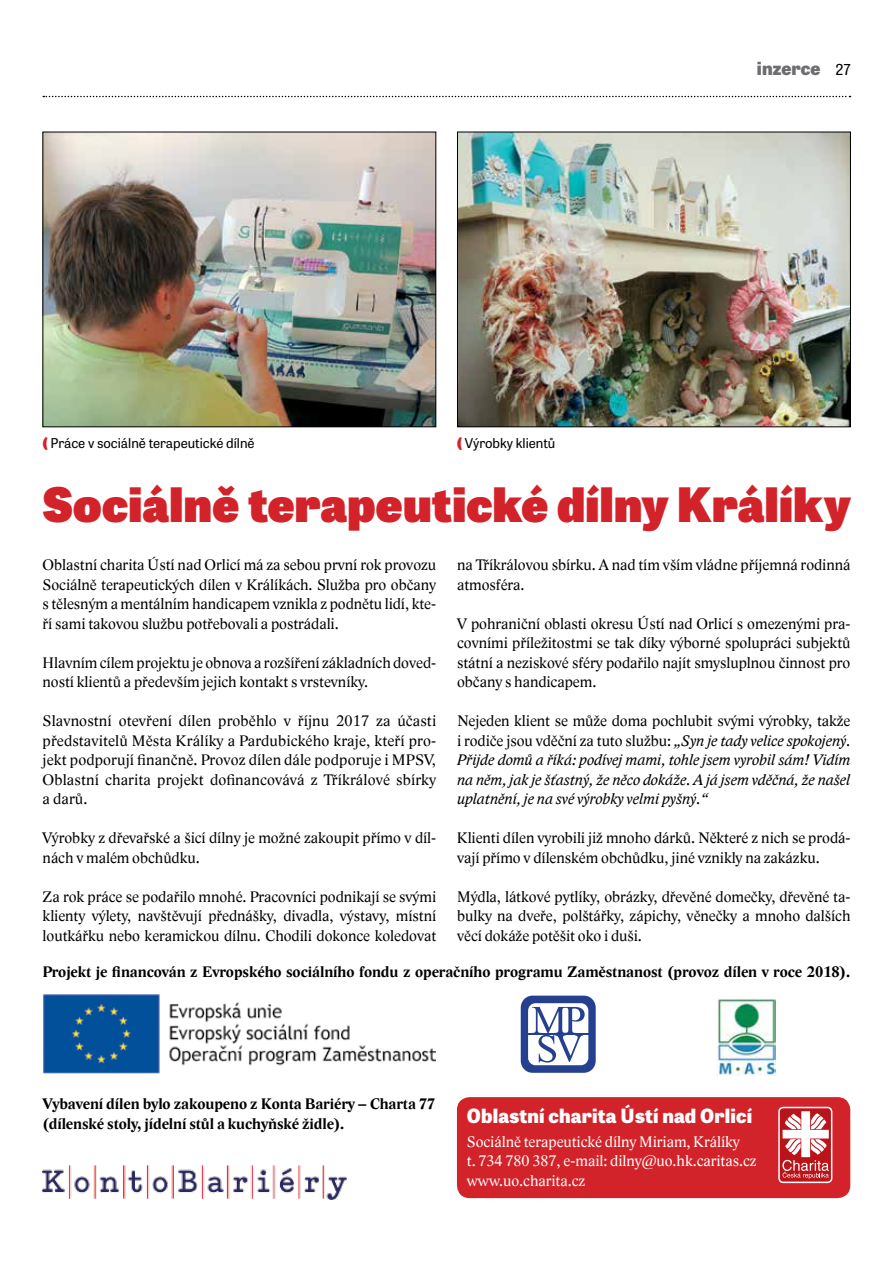
<style>
.page{position:relative;width:893px;height:1263px;background:#fff}
.page>*{position:absolute;margin:0;border:0;box-sizing:border-box;transform-origin:0 0}
.t1{font:800 47.25px "Tablet Gothic";letter-spacing:.01em;color:#d2232a}
.t2{font:800 19.5px "Tablet Gothic";letter-spacing:.01em;color:#fff}
.t3{font:800 18px "Tablet Gothic";color:#6d6e71}
.t4{font:15.75px/19.5px "Lido STFCE";color:#000;text-align:justify}
.t5{font:italic 15.75px/19.5px "Lido STFCE";color:#000;text-align:justify}
.t6{font:700 15.75px/19.5px "Lido STFCE";color:#000}
.t7{font:15.75px/19.5px "Lido STFCE";color:#fff}
.t8{font:13.5px "Tablet Gothic";color:#000}
.s1{font-weight:800;color:#d2232a}
.s2{font-weight:400;font-size:15px;color:#000}
.s3{font-style:normal}
</style>
<div class="page">
<svg style="left:43px;top:96px;width:807px;height:1px"></svg>
<div style="left:457px;top:1097px;width:393px;height:101px;background:#d2232a;border-radius:13px"></div>
<img style="left:45px;top:134px;width:389px;height:291px">
<div style="left:43px;top:132px;width:393px;height:295px;border:1px solid #000"></div>
<img style="left:459px;top:134px;width:390px;height:291px">
<div style="left:457px;top:132px;width:394px;height:295px;border:1px solid #000"></div>
<img style="left:42px;top:1166px;width:304px;height:33px">
<img style="left:43px;top:994px;width:393px;height:80px">
<svg style="left:521px;top:996px;width:75px;height:77px"></svg>
<img style="left:717px;top:999px;width:59px;height:77px">
<svg style="left:781px;top:1110px;width:48px;height:70px"></svg>
<div style="left:778px;top:1107px;width:54px;height:76px;border:2px solid #fff;border-radius:4px"></div>
<p class="t8" style="left:43px;top:433px;width:213px"><span class="s1">(</span> Práce v sociálně terapeutické dílně</p>
<p class="t8" style="left:457px;top:433px;width:100px"><span class="s1">(</span> Výrobky klientů</p>
<p class="t3" style="left:757px;top:55px;width:95px">inzerce <span class="s2">27</span></p>
<h1 class="t1" style="left:43px;top:469px;width:809px">Sociálně terapeutické dílny Králíky</h1>
<p class="t4" style="left:43px;top:555px;width:395px">Oblastní charita Ústí nad Orlicí má za sebou první rok provozu Sociálně terapeutických dílen v Králíkách. Služba pro občany s tělesným a mentálním handicapem vznikla z podnětu lidí, kte&shy;ří sami takovou službu potřebovali a postrádali.</p>
<p class="t4" style="left:43px;top:653px;width:395px">Hlavním cílem projektu je obnova a rozšíření základních doved&shy;ností klientů a především jejich kontakt s vrstevníky.</p>
<p class="t4" style="left:43px;top:711px;width:395px">Slavnostní otevření dílen proběhlo v říjnu 2017 za účasti představitelů Města Králíky a Pardubického kraje, kteří pro&shy;jekt podporují finančně. Provoz dílen dále podporuje i MPSV, Oblastní charita projekt dofinancovává z Tříkrálové sbírky a darů.</p>
<p class="t4" style="left:43px;top:828px;width:395px">Výrobky z dřevařské a šicí dílny je možné zakoupit přímo v díl&shy;nách v malém obchůdku.</p>
<p class="t4" style="left:43px;top:887px;width:395px">Za rok práce se podařilo mnohé. Pracovníci podnikají se svými klienty výlety, navštěvují přednášky, divadla, výstavy, místní loutkářku nebo keramickou dílnu. Chodili dokonce koledovat</p>
<p class="t4" style="left:457px;top:555px;width:395px">na Tříkrálovou sbírku. A nad tím vším vládne příjemná rodinná atmosféra.</p>
<p class="t4" style="left:457px;top:614px;width:395px">V pohraniční oblasti okresu Ústí nad Orlicí s omezenými pra&shy;covními příležitostmi se tak díky výborné spolupráci subjektů státní a neziskové sféry podařilo najít smysluplnou činnost pro občany s handicapem.</p>
<p class="t5" style="left:457px;top:711px;width:395px"><span class="s3">Nejeden klient se může doma pochlubit svými výrobky, takže i rodiče jsou vděční za tuto službu:</span> „Syn je tady velice spokojený.<br>Přijde domů a říká: podívej mami, tohle jsem vyrobil sám! Vidím na něm, jak je šťastný, že něco dokáže. A já jsem vděčná, že našel uplatnění, je na své výrobky velmi pyšný.“</p>
<p class="t4" style="left:457px;top:828px;width:395px">Klienti dílen vyrobili již mnoho dárků. Některé z nich se prodá&shy;vají přímo v dílenském obchůdku, jiné vznikly na zakázku.</p>
<p class="t4" style="left:457px;top:887px;width:395px">Mýdla, látkové pytlíky, obrázky, dřevěné domečky, dřevěné ta&shy;bulky na dveře, polštářky, zápichy, věnečky a mnoho dalších věcí dokáže potěšit oko i duši.</p>
<p class="t6" style="left:42px;top:963px;width:809px">Projekt je financován z Evropského sociálního fondu z operačního programu Zaměstnanost (provoz dílen v roce 2018).</p>
<p class="t6" style="left:42px;top:1094px;width:395px">Vybavení dílen bylo zakoupeno z Konta Bariéry – Charta 77 (dílenské stoly, jídelní stůl a kuchyňské židle).</p>
<p class="t2" style="left:467px;top:1101px;width:287px">Oblastní charita Ústí nad Orlicí</p>
<p class="t7" style="left:467px;top:1132px;width:291px">Sociálně terapeutické dílny Miriam, Králíky<br>t. 734 780 387, e-mail: dilny@uo.hk.caritas.cz www.uo.charita.cz</p>
</div>
